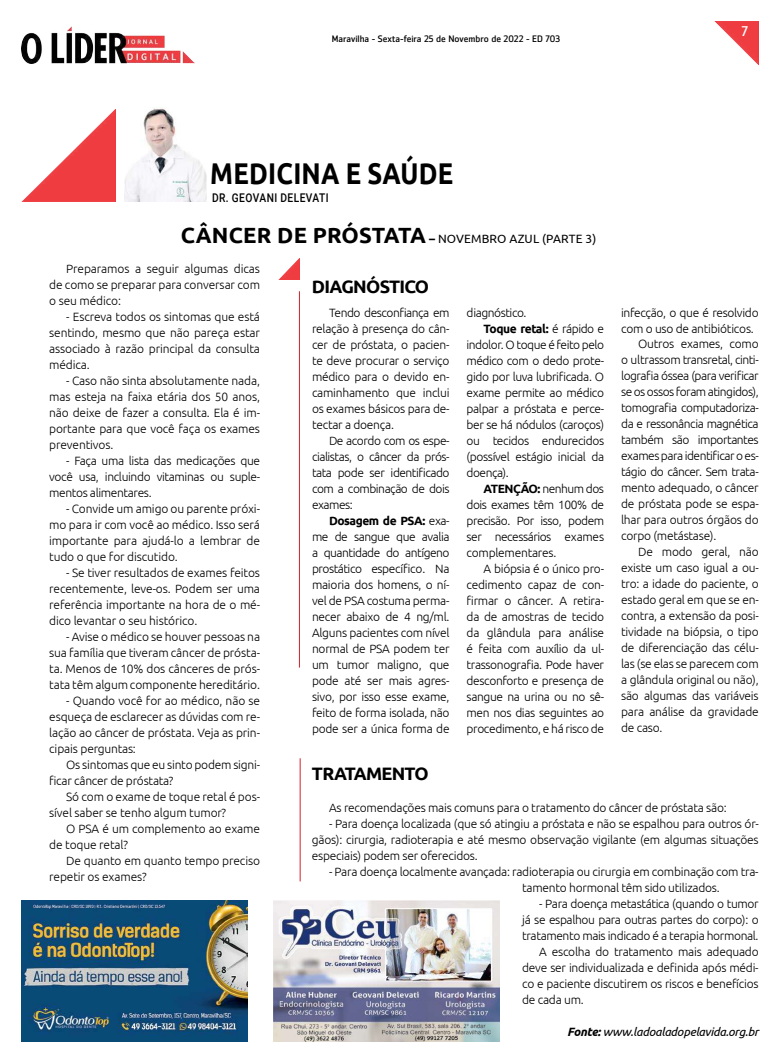
<style>
.page{position:relative;width:780px;height:1063px;background:#fff}
.page>*{position:absolute;margin:0;border:0;box-sizing:border-box;transform-origin:0 0}
.t1{font:700 30px "Ubuntu";letter-spacing:.01em;color:#000;scale:.85 1}
.t2{font:700 18px "Ubuntu";letter-spacing:-.04em;color:#000}
.t3{font:14px "Zemestro Std";color:#fff}
.t4{font:300 12px/16px "Ubuntu";letter-spacing:-.02em;color:#000;text-align:justify}
.t5{font:300 12px "Ubuntu";letter-spacing:-.04em;color:#000}
.t6{font:12px "Ubuntu";letter-spacing:.01em;color:#000}
.t7{font:italic 12px "Ubuntu";letter-spacing:-.02em;color:#000}
.t8{font:700 12px "Ubuntu";letter-spacing:-.04em;color:#000}
.t9{font:500 12px "Roboto";letter-spacing:.045em;color:#000;scale:.85 1}
.t10{font:9.3px "Zemestro Std";color:#000}
.s1{font-weight:700;font-size:22px}
.s2{font-weight:700}
.s3{font-weight:300}
</style>
<div class="page">
<img style="left:714px;top:21px;width:44px;height:44px">
<img style="left:22px;top:26px;width:172px;height:38px">
<img style="left:22px;top:900px;width:226px;height:142px">
<img style="left:273px;top:901px;width:226px;height:141px">
<img style="left:22px;top:109px;width:93px;height:93px">
<img style="left:124px;top:108px;width:82px;height:94px">
<img style="left:279px;top:258px;width:21px;height:21px">
<hr style="left:299px;top:291px;width:1px;height:377px;background:#d22229">
<hr style="left:299px;top:758px;width:1px;height:123px;background:#d22229">
<p class="t10" style="left:332px;top:33px;width:229px">Maravilha - Sexta-feira 25 de Novembro de 2022 - ED 703</p>
<p class="t3" style="left:741px;top:23px;width:8px">7</p>
<h1 class="t1" style="left:210px;top:156px;width:287px">MEDICINA E SAÚDE</h1>
<p class="t6" style="left:181px;top:232px;width:417px"><span class="s1">CÂNCER DE PRÓSTATA</span> <span class="s2">–</span> NOVEMBRO AZUL (PARTE 3)</p>
<p class="t4" style="left:49px;top:261px;width:212px;text-indent:17px">Preparamos a seguir algumas dicas de como se preparar para conversar com o seu médico:</p>
<p class="t4" style="left:49px;top:309px;width:212px;text-indent:17px">- Escreva todos os sintomas que está sentindo, mesmo que não pareça estar associado à razão principal da consulta médica.</p>
<p class="t4" style="left:49px;top:373px;width:212px;text-indent:17px">- Caso não sinta absolutamente nada, mas esteja na faixa etária dos 50 anos, não deixe de fazer a consulta. Ela é im&shy;portante para que você faça os exames preventivos.</p>
<p class="t4" style="left:49px;top:453px;width:212px;text-indent:17px">- Faça uma lista das medicações que você usa, incluindo vitaminas ou suple&shy;mentos alimentares.</p>
<p class="t4" style="left:49px;top:501px;width:212px;text-indent:17px">- Convide um amigo ou parente próxi&shy;mo para ir com você ao médico. Isso será importante para ajudá-lo a lembrar de tudo o que for discutido.</p>
<p class="t4" style="left:49px;top:565px;width:212px;text-indent:17px">- Se tiver resultados de exames feitos recentemente, leve-os. Podem ser uma referência importante na hora de o mé&shy;dico levantar o seu histórico.</p>
<p class="t4" style="left:49px;top:629px;width:212px;text-indent:17px">- Avise o médico se houver pessoas na sua família que tiveram câncer de prósta&shy;ta. Menos de 10% dos cânceres de prós&shy;tata têm algum componente hereditário.</p>
<p class="t4" style="left:49px;top:693px;width:212px;text-indent:17px">- Quando você for ao médico, não se esqueça de esclarecer as dúvidas com re&shy;lação ao câncer de próstata. Veja as prin&shy;cipais perguntas:</p>
<p class="t4" style="left:49px;top:757px;width:212px;text-indent:17px">Os sintomas que eu sinto podem signi&shy;ficar câncer de próstata?</p>
<p class="t4" style="left:49px;top:789px;width:212px;text-indent:17px">Só com o exame de toque retal é pos&shy;sível saber se tenho algum tumor?</p>
<p class="t4" style="left:49px;top:821px;width:212px;text-indent:17px">O PSA é um complemento ao exame de toque retal?</p>
<p class="t4" style="left:49px;top:853px;width:212px;text-indent:17px">De quanto em quanto tempo preciso repetir os exames?</p>
<p class="t9" style="left:212px;top:189px;width:139px">DR. GEOVANI DELEVATI</p>
<h2 class="t2" style="left:312px;top:275px;width:119px">DIAGNÓSTICO</h2>
<p class="t4" style="left:621px;top:304px;width:139px">infecção, o que é resolvido</p>
<p class="t4" style="left:621px;top:320px;width:134px">com o uso de antibióticos.</p>
<p class="t4" style="left:638px;top:336px;width:122px">Outros exames, como</p>
<p class="t5" style="left:621px;top:353px;width:139px">o ultrassom transretal, cinti-</p>
<p class="t5" style="left:621px;top:369px;width:139px">lografia óssea (para verificar</p>
<p class="t5" style="left:621px;top:385px;width:139px">se os ossos foram atingidos),</p>
<p class="t5" style="left:621px;top:401px;width:139px">tomografia computadoriza-</p>
<p class="t5" style="left:621px;top:417px;width:139px">da e ressonância magnética</p>
<p class="t5" style="left:621px;top:433px;width:139px">também são importantes</p>
<p class="t5" style="left:621px;top:449px;width:139px">exames para identificar o es-</p>
<p class="t5" style="left:621px;top:465px;width:139px">tágio do câncer. Sem trata-</p>
<p class="t4" style="left:621px;top:480px;width:139px">mento adequado, o câncer</p>
<p class="t4" style="left:621px;top:496px;width:139px">de próstata pode se espa-</p>
<p class="t4" style="left:621px;top:512px;width:139px">lhar para outros órgãos do</p>
<p class="t4" style="left:621px;top:528px;width:97px">corpo (metástase).</p>
<p class="t4" style="left:638px;top:544px;width:122px">De modo geral, não</p>
<p class="t4" style="left:621px;top:560px;width:139px">existe um caso igual a ou-</p>
<p class="t4" style="left:621px;top:576px;width:139px">tro: a idade do paciente, o</p>
<p class="t4" style="left:621px;top:592px;width:139px">estado geral em que se en-</p>
<p class="t4" style="left:621px;top:608px;width:139px">contra, a extensão da posi-</p>
<p class="t4" style="left:621px;top:624px;width:139px">tividade na biópsia, o tipo</p>
<p class="t4" style="left:621px;top:640px;width:139px">de diferenciação das célu-</p>
<p class="t4" style="left:621px;top:656px;width:139px">las (se elas se parecem com</p>
<p class="t4" style="left:621px;top:672px;width:139px">a glândula original ou não),</p>
<p class="t4" style="left:621px;top:688px;width:139px">são algumas das variáveis</p>
<p class="t4" style="left:621px;top:704px;width:139px">para análise da gravidade</p>
<p class="t4" style="left:621px;top:720px;width:43px">de caso.</p>
<p class="t4" style="left:312px;top:304px;width:139px;text-indent:17px">Tendo desconfiança em relação à presença do cân&shy;cer de próstata, o pacien&shy;te deve procurar o serviço médico para o devido en&shy;caminhamento que inclui os exames básicos para de&shy;tectar a doença.</p>
<p class="t4" style="left:312px;top:432px;width:139px;text-indent:17px">De acordo com os espe&shy;cialistas, o câncer da prós&shy;tata pode ser identificado com a combinação de dois exames:</p>
<p class="t4" style="left:312px;top:512px;width:139px;text-indent:17px"><span class="s2">Dosagem de PSA:</span> exa&shy;me de sangue que avalia a quantidade do antígeno prostático específico. Na maioria dos homens, o ní&shy;vel de PSA costuma perma&shy;necer abaixo de 4 ng/ml.<br>Alguns pacientes com nível normal de PSA podem ter um tumor maligno, que pode até ser mais agres&shy;sivo, por isso esse exame, feito de forma isolada, não pode ser a única forma de</p>
<p class="t5" style="left:466px;top:305px;width:61px">diagnóstico.</p>
<p class="t8" style="left:483px;top:321px;width:122px">Toque retal: <span class="s3">é rápido e</span></p>
<p class="t5" style="left:466px;top:337px;width:139px">indolor. O toque é feito pelo</p>
<p class="t4" style="left:466px;top:352px;width:139px">médico com o dedo prote-</p>
<p class="t4" style="left:466px;top:368px;width:139px">gido por luva lubrificada. O</p>
<p class="t4" style="left:466px;top:384px;width:139px">exame permite ao médico</p>
<p class="t4" style="left:466px;top:400px;width:139px">palpar a próstata e perce-</p>
<p class="t4" style="left:466px;top:416px;width:139px">ber se há nódulos (caroços)</p>
<p class="t4" style="left:466px;top:432px;width:139px">ou tecidos endurecidos</p>
<p class="t4" style="left:466px;top:448px;width:139px">(possível estágio inicial da</p>
<p class="t4" style="left:466px;top:464px;width:44px">doença).</p>
<p class="t5" style="left:483px;top:481px;width:122px"><span class="s2">ATENÇÃO:</span> nenhum dos</p>
<p class="t5" style="left:466px;top:497px;width:139px">dois exames têm 100% de</p>
<p class="t5" style="left:466px;top:513px;width:139px">precisão. Por isso, podem</p>
<p class="t5" style="left:466px;top:529px;width:139px">ser necessários exames</p>
<p class="t4" style="left:466px;top:544px;width:91px">complementares.</p>
<p class="t4" style="left:483px;top:560px;width:122px">A biópsia é o único pro-</p>
<p class="t4" style="left:466px;top:576px;width:139px">cedimento capaz de con-</p>
<p class="t4" style="left:466px;top:592px;width:139px">firmar o câncer. A retira-</p>
<p class="t4" style="left:466px;top:608px;width:139px">da de amostras de tecido</p>
<p class="t4" style="left:466px;top:624px;width:139px">da glândula para análise</p>
<p class="t4" style="left:466px;top:640px;width:139px">é feita com auxílio da ul-</p>
<p class="t4" style="left:466px;top:656px;width:139px">trassonografia. Pode haver</p>
<p class="t4" style="left:466px;top:672px;width:139px">desconforto e presença de</p>
<p class="t4" style="left:466px;top:688px;width:139px">sangue na urina ou no sê-</p>
<p class="t4" style="left:466px;top:704px;width:139px">men nos dias seguintes ao</p>
<p class="t4" style="left:466px;top:720px;width:139px">procedimento, e há risco de</p>
<h2 class="t2" style="left:312px;top:763px;width:118px">TRATAMENTO</h2>
<p class="t4" style="left:329px;top:800px;width:399px">As recomendações mais comuns para o tratamento do câncer de próstata são:</p>
<p class="t4" style="left:312px;top:816px;width:448px;text-indent:17px">- Para doença localizada (que só atingiu a próstata e não se espalhou para outros ór&shy;gãos): cirurgia, radioterapia e até mesmo observação vigilante (em algumas situações especiais) podem ser oferecidos.</p>
<p class="t4" style="left:522px;top:864px;width:238px;text-indent:-193px">- Para doença localmente avançada: radioterapia ou cirurgia em combinação com tra&shy;tamento hormonal têm sido utilizados.</p>
<p class="t4" style="left:539px;top:896px;width:221px">- Para doença metastática (quando o tumor</p>
<p class="t4" style="left:522px;top:912px;width:238px">já se espalhou para outras partes do corpo): o</p>
<p class="t4" style="left:522px;top:928px;width:238px">tratamento mais indicado é a terapia hormonal.</p>
<p class="t4" style="left:539px;top:944px;width:221px">A escolha do tratamento mais adequado</p>
<p class="t4" style="left:522px;top:960px;width:238px">deve ser individualizada e definida após médi-</p>
<p class="t4" style="left:522px;top:976px;width:238px">co e paciente discutirem os riscos e benefícios</p>
<p class="t4" style="left:522px;top:992px;width:63px">de cada um.</p>
<p class="t7" style="left:567px;top:1025px;width:193px"><span class="s2">Fonte:</span> www.ladoaladopelavida.org.br</p>
</div>
